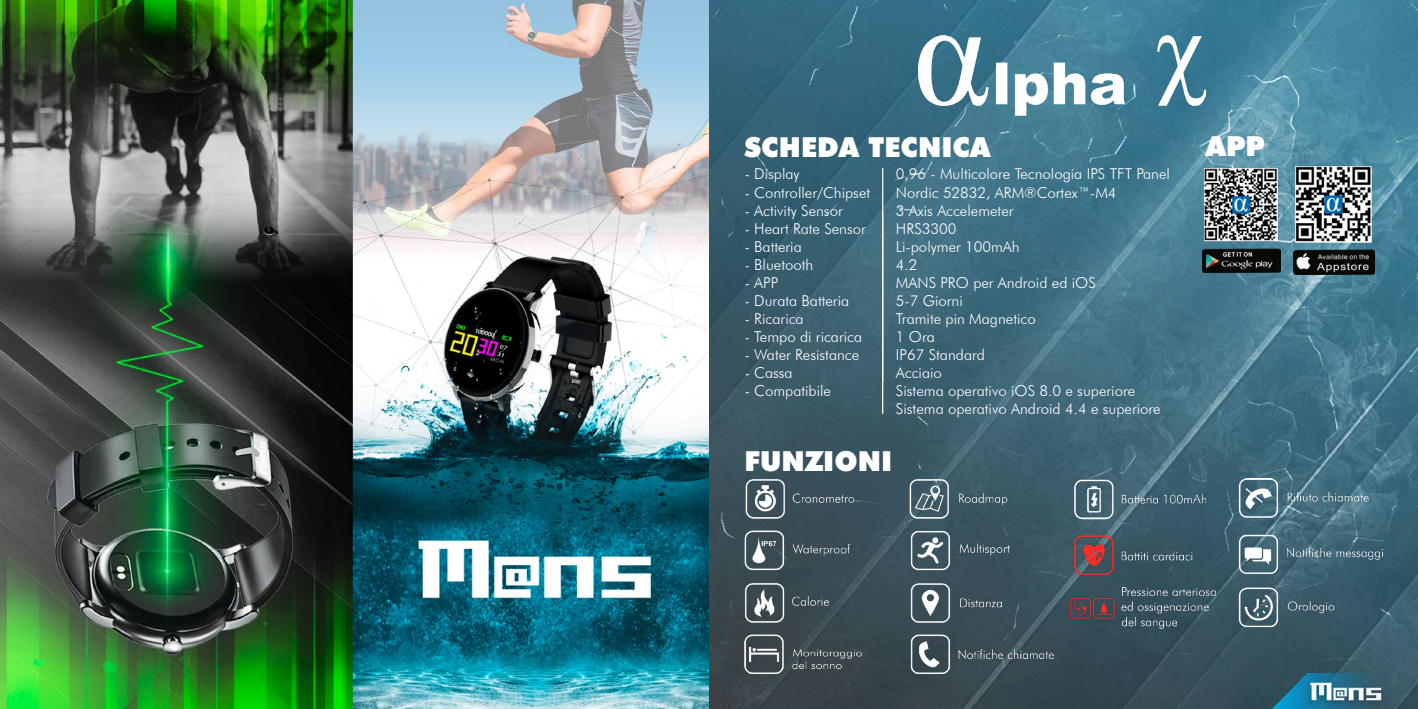
<style>
.page{position:relative;width:1418px;height:709px;background:#fff}
.page>*{position:absolute;margin:0;border:0;box-sizing:border-box;transform-origin:0 0}
.t1{font:900 27.5px "Futura";color:#fff}
.t2{font:900 27.5px "Futura BT";color:#fff}
.t3{font:300 15px/18px "Futura BT";color:#fff}
</style>
<div class="page">
<img style="left:709px;top:0;width:708px;height:709px">
<img style="left:1272px;top:673px;width:119px;height:36px">
<hr style="left:882px;top:212px;width:1px;height:202px;background:#fff">
<img style="left:1293px;top:166px;width:81px;height:109px">
<img style="left:1202px;top:168px;width:78px;height:105px">
<img style="left:744px;top:478px;width:638px;height:195px">
<img style="left:918px;top:35px;width:287px;height:86px">
<hr style="left:882px;top:168px;width:1px;height:213px;background:#fff">
<img style="left:0;top:0;width:709px;height:709px">
<h1 class="t1" style="left:744px;top:128px;width:247px">SCHEDA TECNICA</h1>
<p class="t3" style="left:744px;top:165px;width:56px">- Display</p>
<p class="t3" style="left:744px;top:183px;width:127px">- Controller/Chipset</p>
<p class="t3" style="left:744px;top:201px;width:99px">- Activity Sensor</p>
<p class="t3" style="left:744px;top:219px;width:123px">- Heart Rate Sensor</p>
<p class="t3" style="left:744px;top:237px;width:59px">- Batteria</p>
<p class="t3" style="left:744px;top:255px;width:70px">- Bluetooth</p>
<p class="t3" style="left:744px;top:273px;width:35px">- APP</p>
<p class="t3" style="left:744px;top:291px;width:106px">- Durata Batteria</p>
<p class="t3" style="left:744px;top:309px;width:60px">- Ricarica</p>
<p class="t3" style="left:744px;top:327px;width:119px">- Tempo di ricarica</p>
<p class="t3" style="left:744px;top:345px;width:116px">- Water Resistance</p>
<p class="t3" style="left:744px;top:363px;width:49px">- Cassa</p>
<p class="t3" style="left:744px;top:381px;width:88px">- Compatibile</p>
<p class="t3" style="left:896px;top:165px;width:275px">0,96 - Multicolore Tecnologia IPS TFT Panel<br>Nordic 52832, ARM®Cortex™-M4<br>3 Axis Accelemeter<br>HRS3300<br>Li-polymer 100mAh<br>4.2<br>MANS PRO per Android ed iOS<br>5-7 Giorni<br>Tramite pin Magnetico<br>1 Ora<br>IP67 Standard<br>Acciaio<br>Sistema operativo iOS 8.0 e superiore<br>Sistema operativo Android 4.4 e superiore</p>
<h1 class="t1" style="left:744px;top:442px;width:149px">FUNZIONI</h1>
<h1 class="t2" style="left:1205px;top:130px;width:61px">APP</h1>
</div>
